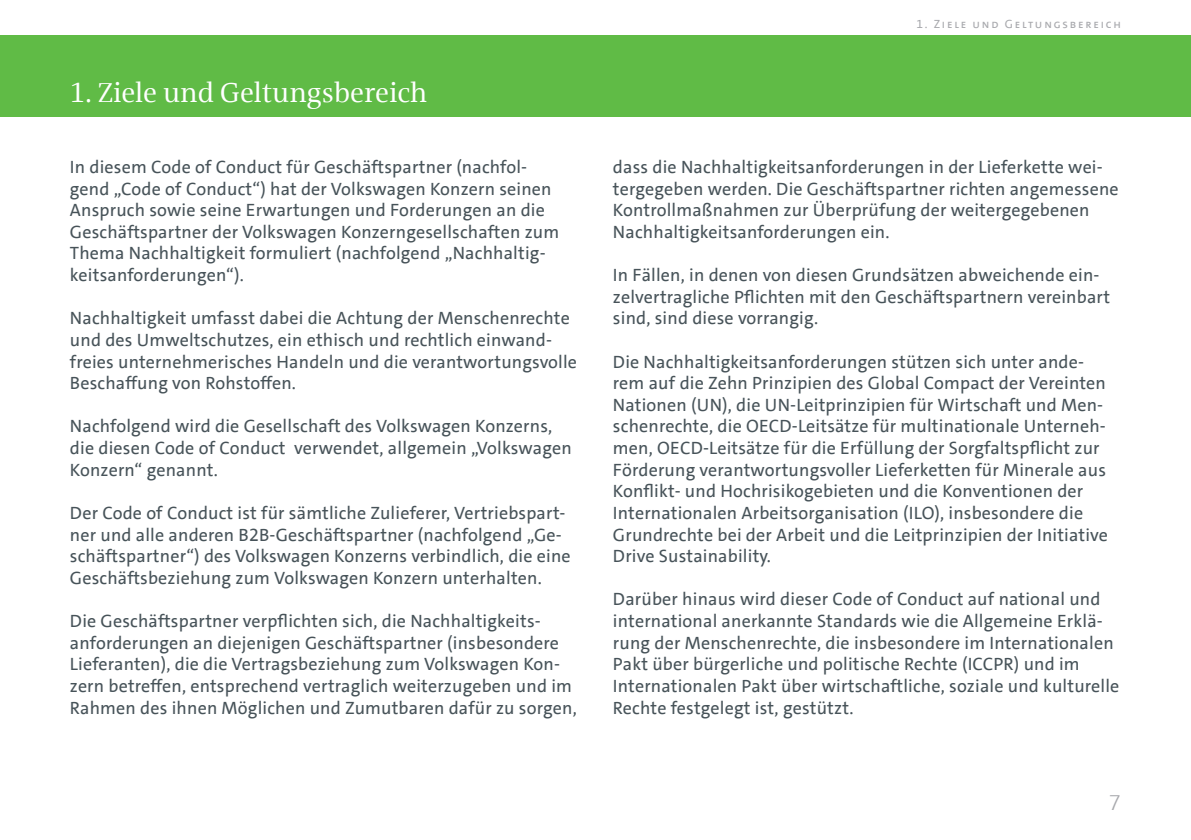
<style>
.page{position:relative;width:1191px;height:840px;background:#fff}
.page>*{position:absolute;margin:0;border:0;box-sizing:border-box;transform-origin:0 0}
.t1{font:28px "VWAG The Antiqua";color:#fff}
.t2{font:300 22px "VWAG The Sans";color:#a8a9ad}
.t3{font:18px/21.6px "VWAG The Sans";letter-spacing:.01em;color:#475359}
.t4{font:12px "VWAG The Sans";letter-spacing:.15em;color:#a8a9ad}
</style>
<div class="page">
<div style="left:0;top:35px;width:1191px;height:82px;background:#60bb46"></div>
<h1 class="t1" style="left:70px;top:74px;width:359px">1. Ziele und Geltungsbereich</h1>
<p class="t3" style="left:70px;top:156px;width:491px">In diesem Code of Conduct für Geschäftspartner (nachfol&shy;gend „Code of Conduct“) hat der Volkswagen Konzern seinen Anspruch sowie seine Erwartungen und Forderungen an die Geschäftspartner der Volkswagen Konzerngesellschaften zum Thema Nachhaltigkeit formuliert (nachfolgend „Nachhaltig&shy;keitsanforderungen“).</p>
<p class="t3" style="left:70px;top:307px;width:508px">Nachhaltigkeit umfasst dabei die Achtung der Menschenrechte und des Umweltschutzes, ein ethisch und rechtlich einwand&shy;freies unternehmerisches Handeln und die verantwortungsvolle Beschaffung von Rohstoffen.</p>
<p class="t3" style="left:70px;top:415px;width:503px">Nachfolgend wird die Gesellschaft des Volkswagen Konzerns, die diesen Code of Conduct verwendet, allgemein „Volkswagen<br>Konzern“ genannt.</p>
<p class="t3" style="left:70px;top:502px;width:502px">Der Code of Conduct ist für sämtliche Zulieferer, Vertriebspart&shy;ner und alle anderen B2B-Geschäftspartner (nachfolgend „Ge&shy;schäftspartner“) des Volkswagen Konzerns verbindlich, die eine Geschäftsbeziehung zum Volkswagen Konzern unterhalten.</p>
<p class="t3" style="left:70px;top:610px;width:508px">Die Geschäftspartner verpflichten sich, die Nachhaltigkeits&shy;anforderungen an diejenigen Geschäftspartner (insbesondere Lieferanten), die die Vertragsbeziehung zum Volkswagen Kon&shy;zern betreffen, entsprechend vertraglich weiterzugeben und im Rahmen des ihnen Möglichen und Zumutbaren dafür zu sorgen,</p>
<p class="t4" style="left:916px;top:16px;width:206px">1. Ziele und Geltungsbereich</p>
<p class="t3" style="left:613px;top:156px;width:507px">dass die Nachhaltigkeitsanforderungen in der Lieferkette wei&shy;tergegeben werden. Die Geschäftspartner richten angemessene Kontrollmaßnahmen zur Überprüfung der weitergegebenen Nachhaltigkeitsanforderungen ein.</p>
<p class="t3" style="left:613px;top:264px;width:499px">In Fällen, in denen von diesen Grundsätzen abweichende ein&shy;zelvertragliche Pflichten mit den Geschäftspartnern vereinbart sind, sind diese vorrangig.</p>
<p class="t3" style="left:613px;top:350px;width:496px">Die Nachhaltigkeitsanforderungen stützen sich unter ande&shy;rem auf die Zehn Prinzipien des Global Compact der Vereinten Nationen (UN), die UN-Leitprinzipien für Wirtschaft und Men&shy;schenrechte, die OECD-Leitsätze für multinationale Unterneh&shy;men, OECD-Leitsätze für die Erfüllung der Sorgfaltspflicht zur Förderung verantwortungsvoller Lieferketten für Minerale aus Konflikt- und Hochrisikogebieten und die Konventionen der Internationalen Arbeitsorganisation (ILO), insbesondere die Grundrechte bei der Arbeit und die Leitprinzipien der Initiative Drive Sustainability.</p>
<p class="t3" style="left:613px;top:588px;width:508px">Darüber hinaus wird dieser Code of Conduct auf national und international anerkannte Standards wie die Allgemeine Erklä&shy;rung der Menschenrechte, die insbesondere im Internationalen Pakt über bürgerliche und politische Rechte (ICCPR) und im Internationalen Pakt über wirtschaftliche, soziale und kulturelle Rechte festgelegt ist, gestützt.</p>
<p class="t2" style="left:1109px;top:787px;width:14px">7</p>
</div>
